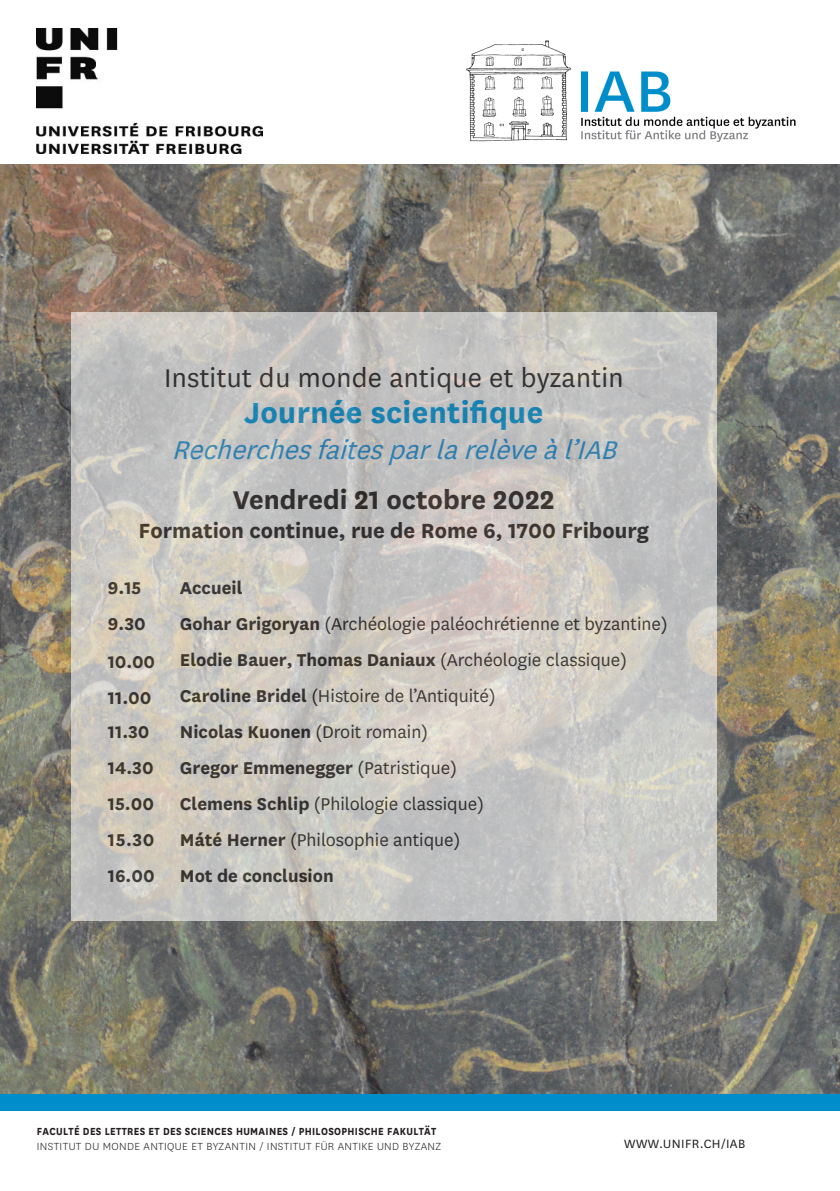
<style>
.page{position:relative;width:840px;height:1191px;background:#fff}
.page>*{position:absolute;margin:0;border:0;box-sizing:border-box;transform-origin:0 0}
.t1{font:700 34px "National Uni Fr";letter-spacing:.01em;color:#008dcb}
.t2{font:italic 30px "National Uni Fr";color:#1d87c8}
.t3{font:30px "National Uni Fr";letter-spacing:.01em;color:#231f20}
.t4{font:700 30px "National Uni Fr";color:#231f20}
.t5{font:700 24px "National Uni Fr";color:#231f20}
.t6{font:20px/36px "National Uni Fr";color:#231f20}
.t7{font:700 20px "National Uni Fr";color:#231f20}
.Adresse{font:14px "National Uni Fr";letter-spacing:.03em;color:#231f20}
.Bereich_Departement{font:700 12px "National Uni Fr";letter-spacing:.03em;color:#231f20;scale:.9 1}
.Adresse-2{font:300 12px "National Uni Fr";letter-spacing:.03em;color:#231f20}
.s1{font-weight:700}
.s2{font-weight:400}
</style>
<div class="page">
<div style="left:0;top:1093px;width:839px;height:17px;background:#008dcb"></div>
<img style="left:466px;top:40px;width:330px;height:102px">
<img style="left:0;top:164px;width:839px;height:929px">
<svg style="left:71px;top:312px;width:645px;height:608px;background:#c9c6c2"></svg>
<img style="left:37px;top:28px;width:225px;height:125px">
<h2 class="t3" style="left:164px;top:358px;width:460px">Institut du monde antique et byzantin</h2>
<h1 class="t1" style="left:244px;top:388px;width:300px">Journée scientifique</h1>
<h2 class="t2" style="left:172px;top:430px;width:455px">Recherchesfaitesparlarelèveàl’IAB</h2>
<h2 class="t4" style="left:233px;top:479px;width:323px">Vendredi 21 octobre 2022</h2>
<p class="t5" style="left:138px;top:514px;width:511px">Formation continue, rue de Rome 6, 1700 Fribourg</p>
<p class="t7" style="left:108px;top:573px;width:35px">9.15</p>
<p class="t7" style="left:180px;top:573px;width:64px">Accueil</p>
<p class="t7" style="left:108px;top:609px;width:39px">9.30</p>
<p class="t6" style="left:108px;top:604px;width:561px;text-indent:72px"><span class="s1">Gohar Grigoryan</span> (Archéologie paléochrétienne et byzantine)<br><span class="s1">10.00 Elodie Bauer, Thomas Daniaux</span> (Archéologie classique)</p>
<p class="t7" style="left:108px;top:683px;width:45px">11.00</p>
<p class="t6" style="left:180px;top:676px;width:317px"><span class="s1">Caroline Bridel</span> (Histoire de l’Antiquité)</p>
<p class="t7" style="left:108px;top:717px;width:43px">11.30</p>
<p class="t7" style="left:180px;top:717px;width:249px">Nicolas Kuonen <span class="s2">(Droit romain)</span></p>
<p class="t7" style="left:108px;top:753px;width:47px">14.30</p>
<p class="t7" style="left:180px;top:753px;width:278px">Gregor Emmenegger <span class="s2">(Patristique)</span></p>
<p class="t7" style="left:108px;top:789px;width:48px">15.00</p>
<p class="t6" style="left:180px;top:784px;width:305px"><span class="s1">Clemens Schlip</span> (Philologie classique)</p>
<p class="t7" style="left:108px;top:825px;width:48px">15.30</p>
<p class="t6" style="left:180px;top:820px;width:282px"><span class="s1">Máté Herner</span> (Philosophie antique)</p>
<p class="t7" style="left:108px;top:861px;width:48px">16.00</p>
<p class="t7" style="left:180px;top:861px;width:155px">Mot de conclusion</p>
<p class="Bereich_Departement" style="left:37px;top:1122px;width:445px">FACULTÉ DES LETTRES ET DES SCIENCES HUMAINES / PHILOSOPHISCHE FAKULTÄT</p>
<p class="Adresse-2" style="left:37px;top:1138px;width:405px">INSTITUT DU MONDE ANTIQUE ET BYZANTIN / INSTITUT FÜR ANTIKE UND BYZANZ</p>
<p class="Adresse" style="left:624px;top:1134px;width:122px">WWW.UNIFR.CH/IAB</p>
</div>
